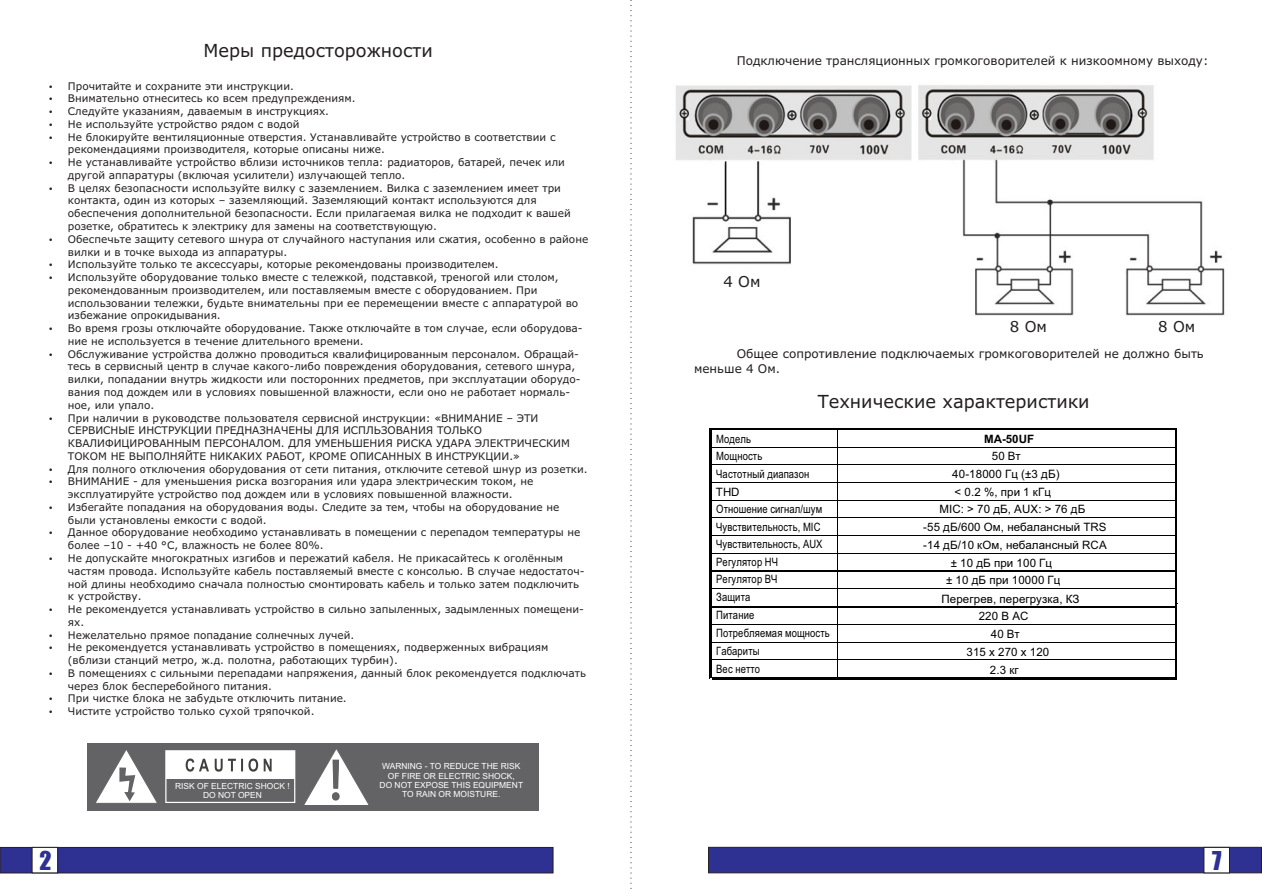
<style>
.page{position:relative;width:1262px;height:893px;background:#fff}
.page>*{position:absolute;margin:0;border:0;box-sizing:border-box;transform-origin:0 0}
.t1{font:24px "Impact";color:#2e3092}
.t2{font:18px "Verdana";color:#231f20}
.t3{font:15px "Verdana";color:#231f20}
.t4{font:12px/14.5px "Verdana";color:#231f20}
.t5{font:11.55px/18.3px "Arial";letter-spacing:.01em;color:#000}
.t6{font:11.55px/18px "Arial Narrow";letter-spacing:.01em;color:#000}
.t7{font:700 11.55px "Arial";color:#000}
.t8{font:10.5px/12.8px "Verdana";color:#231f20}
.t9{font:8.4px/9.4px "Arial";color:#fff;text-align:center}
</style>
<div class="page">
<svg style="left:630px;top:0;width:1px;height:889px"></svg>
<svg style="left:0;top:846px;width:554px;height:27px;background:#3d3e93"></svg>
<svg style="left:708px;top:846px;width:554px;height:27px;background:#3c3e92"></svg>
<div style="left:87px;top:743px;width:452px;height:68px;background:#636366"></div>
<svg style="left:304px;top:749px;width:65px;height:56px"></svg>
<svg style="left:96px;top:750px;width:61px;height:53px"></svg>
<div style="left:165px;top:750px;width:130px;height:53px;border:1px solid #fff"></div>
<div style="left:166px;top:751px;width:129px;height:28px;background:#fff"></div>
<svg style="left:186px;top:758px;width:23px;height:13px"></svg>
<svg style="left:215px;top:758px;width:57px;height:13px"></svg>
<hr style="left:711px;top:429px;width:1px;height:248px;background:#000">
<hr style="left:712px;top:428px;width:100px;height:1px;background:#000">
<hr style="left:712px;top:429px;width:100px;height:1px;background:#000">
<hr style="left:812px;top:428px;width:365px;height:1px;background:#000">
<hr style="left:812px;top:429px;width:363px;height:1px;background:#000">
<hr style="left:709px;top:430px;width:1px;height:248px;background:#000">
<hr style="left:1176px;top:428px;width:1px;height:250px;background:#000">
<hr style="left:1175px;top:429px;width:1px;height:249px;background:#000">
<hr style="left:712px;top:447px;width:100px;height:1px;background:#000">
<hr style="left:812px;top:447px;width:363px;height:1px;background:#000">
<hr style="left:712px;top:464px;width:100px;height:1px;background:#000">
<hr style="left:812px;top:464px;width:363px;height:1px;background:#000">
<hr style="left:711px;top:482px;width:464px;height:1px;background:#000">
<hr style="left:712px;top:500px;width:100px;height:1px;background:#000">
<hr style="left:812px;top:500px;width:363px;height:1px;background:#000">
<hr style="left:712px;top:517px;width:100px;height:1px;background:#000">
<hr style="left:812px;top:517px;width:363px;height:1px;background:#000">
<hr style="left:712px;top:552px;width:100px;height:1px;background:#000">
<hr style="left:812px;top:552px;width:363px;height:1px;background:#000">
<hr style="left:712px;top:570px;width:463px;height:1px;background:#000">
<hr style="left:712px;top:588px;width:463px;height:1px;background:#000">
<hr style="left:712px;top:606px;width:463px;height:1px;background:#000">
<hr style="left:712px;top:624px;width:463px;height:1px;background:#000">
<hr style="left:712px;top:642px;width:463px;height:1px;background:#000">
<hr style="left:712px;top:659px;width:463px;height:1px;background:#000">
<hr style="left:712px;top:678px;width:100px;height:1px;background:#000">
<hr style="left:712px;top:677px;width:100px;height:1px;background:#000">
<hr style="left:837px;top:429px;width:1px;height:248px;background:#000">
<hr style="left:812px;top:678px;width:365px;height:1px;background:#000">
<hr style="left:812px;top:677px;width:363px;height:1px;background:#000">
<img style="left:676px;top:85px;width:236px;height:180px">
<img style="left:918px;top:85px;width:307px;height:231px">
<hr style="left:712px;top:535px;width:463px;height:1px;background:#000">
<h2 class="t2" style="left:203px;top:43px;width:231px">Меры предосторожности</h2>
<p class="t8" style="left:68px;top:80px;width:522px">Прочитайте и сохраните эти инструкции.<br>Внимательно отнеситесь ко всем предупреждениям.<br>Следуйте указаниям, даваемым в инструкциях.<br>Не используйте устройство рядом с водой<br>Не блокируйте вентиляционные отверстия. Устанавливайте устройство в соответствии с рекомендациями производителя, которые описаны ниже.<br>Не устанавливайте устройство вблизи источников тепла: радиаторов, батарей, печек или другой аппаратуры (включая усилители) излучающей тепло.<br>В целях безопасности используйте вилку с заземлением. Вилка с заземлением имеет три контакта, один из которых – заземляющий. Заземляющий контакт используются для обеспечения дополнительной безопасности. Если прилагаемая вилка не подходит к вашей розетке, обратитесь к электрику для замены на соответствующую.<br>Обеспечьте защиту сетевого шнура от случайного наступания или сжатия, особенно в районе вилки и в точке выхода из аппаратуры.<br>Используйте только те аксессуары, которые рекомендованы производителем.<br>Используйте оборудование только вместе с тележкой, подставкой, треногой или столом, рекомендованным производителем, или поставляемым вместе с оборудованием. При использовании тележки, будьте внимательны при ее перемещении вместе с аппаратурой во избежание опрокидывания.<br>Во время грозы отключайте оборудование. Также отключайте в том случае, если оборудова&shy;ние не используется в течение длительного времени.<br>Обслуживание устройства должно проводиться квалифицированным персоналом. Обращай&shy;тесь в сервисный центр в случае какого-либо повреждения оборудования, сетевого шнура, вилки, попадании внутрь жидкости или посторонних предметов, при эксплуатации оборудо&shy;вания под дождем или в условиях повышенной влажности, если оно не работает нормаль&shy;ное, или упало.<br>При наличии в руководстве пользователя сервисной инструкции: «ВНИМАНИЕ – ЭТИ СЕРВИСНЫЕ ИНСТРУКЦИИ ПРЕДНАЗНАЧЕНЫ ДЛЯ ИСПЛЬЗОВАНИЯ ТОЛЬКО КВАЛИФИЦИРОВАННЫМ ПЕРСОНАЛОМ. ДЛЯ УМЕНЬШЕНИЯ РИСКА УДАРА ЭЛЕКТРИЧЕСКИМ ТОКОМ НЕ ВЫПОЛНЯЙТЕ НИКАКИХ РАБОТ, КРОМЕ ОПИСАННЫХ В ИНСТРУКЦИИ.»<br>Для полного отключения оборудования от сети питания, отключите сетевой шнур из розетки.<br>ВНИМАНИЕ - для уменьшения риска возгорания или удара электрическим током, не эксплуатируйте устройство под дождем или в условиях повышенной влажности.<br>Избегайте попадания на оборудования воды. Следите за тем, чтобы на оборудование не были установлены емкости с водой.<br>Данное оборудование необходимо устанавливать в помещении с перепадом температуры не более –10 - +40 °C, влажность не более 80%.<br>Не допускайте многократных изгибов и пережатий кабеля. Не прикасайтесь к оголённым частям провода. Используйте кабель поставляемый вместе с консолью. В случае недостаточ&shy;ной длины необходимо сначала полностью смонтировать кабель и только затем подключить<br>к устройству.<br>Не рекомендуется устанавливать устройство в сильно запыленных, задымленных помещени&shy;ях.<br>Нежелательно прямое попадание солнечных лучей.<br>Не рекомендуется устанавливать устройство в помещениях, подверженных вибрациям (вблизи станций метро, ж.д. полотна, работающих турбин).<br>В помещениях с сильными перепадами напряжения, данный блок рекомендуется подключать через блок бесперебойного питания.<br>При чистке блока не забудьте отключить питание.<br>Чистите устройство только сухой тряпочкой.</p>
<p class="t9" style="left:175px;top:782px;width:116px">RISK OF ELECTRIC SHOCK !<br>DO NOT OPEN</p>
<p class="t9" style="left:379px;top:762px;width:145px">WARNING - TO REDUCE THE RISK<br>OF FIRE OR ELECTRIC SHOCK,<br>DO NOT EXPOSE THIS EQUIPMENT<br>TO RAIN OR MOISTURE.</p>
<p class="t4" style="left:736px;top:55px;width:473px">Подключение трансляционных громкоговорителей к низкоомному выходу:</p>
<h3 class="t3" style="left:723px;top:275px;width:39px">4 Ом</h3>
<h3 class="t3" style="left:1009px;top:320px;width:39px">8 Ом</h3>
<h3 class="t3" style="left:1158px;top:320px;width:39px">8 Ом</h3>
<p class="t4" style="left:694px;top:347px;width:511px;text-indent:43px">Общее сопротивление подключаемых громкоговорителей не должно быть меньше 4 Ом.</p>
<h2 class="t2" style="left:818px;top:394px;width:273px">Технические характеристики</h2>
<p class="t6" style="left:716px;top:431px;width:36px">Модель</p>
<p class="t7" style="left:984px;top:434px;width:51px">MA-50UF</p>
<p class="t6" style="left:716px;top:448px;width:95px">Мощность<br>Частотный диапазон</p>
<p class="t6" style="left:716px;top:501px;width:107px">Отношение сигнал/шум</p>
<p class="t5" style="left:716px;top:483px;width:25px">THD</p>
<p class="t5" style="left:991px;top:448px;width:30px">50 Вт</p>
<p class="t5" style="left:952px;top:466px;width:109px">40-18000 Гц (±3 дБ)</p>
<p class="t5" style="left:954px;top:484px;width:98px">&lt; 0.2 %, при 1 кГц</p>
<p class="t5" style="left:939px;top:501px;width:147px">MIC: &gt; 70 дБ, AUX: &gt; 76 дБ</p>
<p class="t6" style="left:716px;top:519px;width:106px">Чувствительность, MIC</p>
<p class="t5" style="left:923px;top:518px;width:185px">-55 дБ/600 Ом, небалансный TRS</p>
<p class="t6" style="left:716px;top:536px;width:108px">Чувствительность, AUX</p>
<p class="t5" style="left:923px;top:537px;width:185px">-14 дБ/10 кОм, небалансный RCA</p>
<p class="t6" style="left:716px;top:553px;width:63px">Регулятор НЧ</p>
<p class="t5" style="left:950px;top:555px;width:103px">± 10 дБ при 100 Гц</p>
<p class="t6" style="left:716px;top:571px;width:63px">Регулятор ВЧ</p>
<p class="t5" style="left:941px;top:572px;width:140px;text-indent:5px">± 10 дБ при 10000 Гц<br>Перегрев, перегрузка, КЗ</p>
<p class="t6" style="left:716px;top:589px;width:115px">Защита<br>Питание<br>Потребляемая мощность<br>Габариты<br>Вес нетто</p>
<p class="t5" style="left:978px;top:607px;width:51px">220 В AC</p>
<p class="t5" style="left:990px;top:625px;width:30px">40 Вт</p>
<p class="t5" style="left:966px;top:643px;width:84px">315 x 270 x 120</p>
<p class="t5" style="left:990px;top:662px;width:30px">2.3 кг</p>
<h1 class="t1" style="left:40px;top:850px;width:14px">2</h1>
<h1 class="t1" style="left:1212px;top:850px;width:11px">7</h1>
</div>
